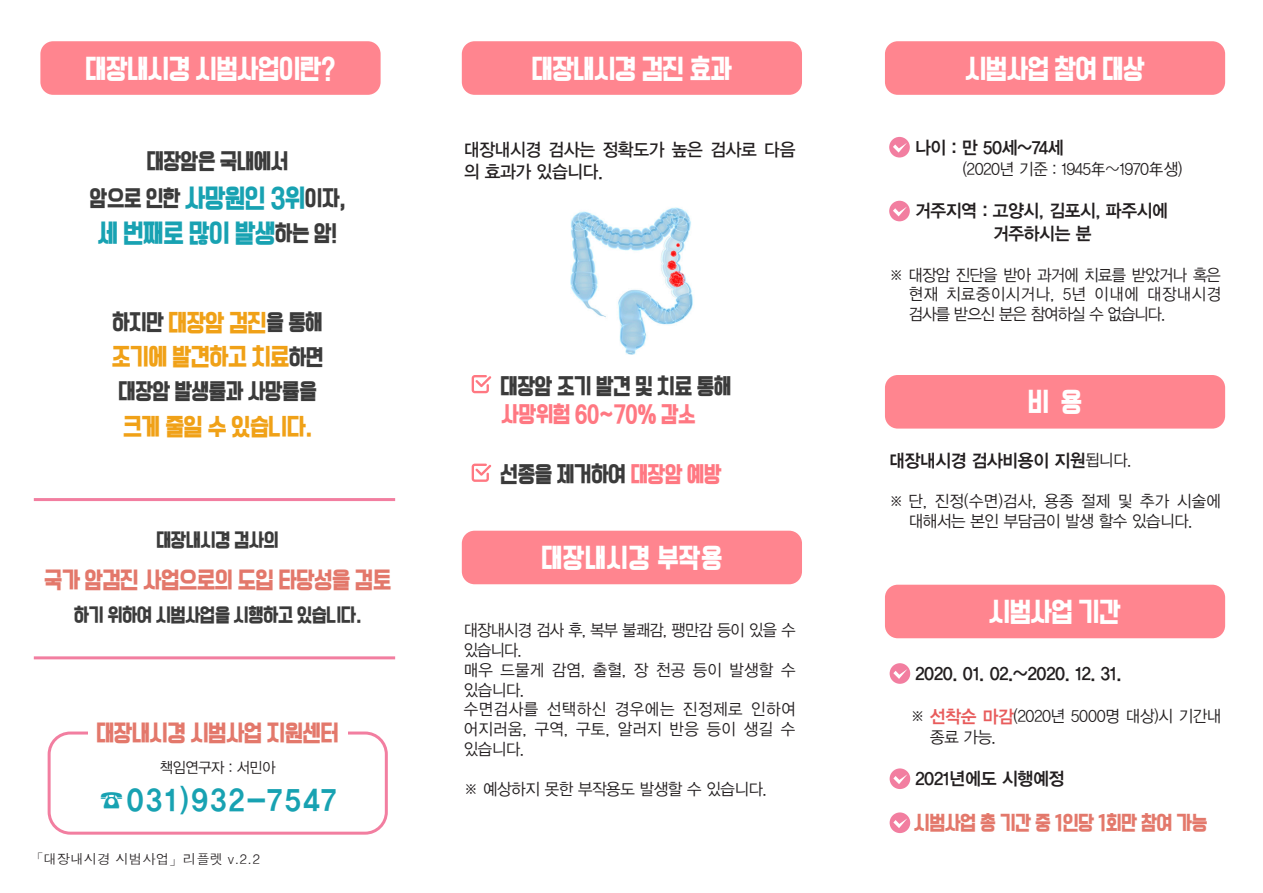
<style>
.page{position:relative;width:1263px;height:893px;background:#fff}
.page>*{position:absolute;margin:0;border:0;box-sizing:border-box;transform-origin:0 0}
.t1{font:29.85px "YDVYGO15";letter-spacing:.075em;color:#18a2b2;scale:.93 1}
.t2{font:25.5px "ic TT Manbalchungchun B";letter-spacing:-.02em;color:#fff;scale:.93 1}
.t3{font:25.5px "ic TT Manbalchungchun B";letter-spacing:.02em;color:#fff;scale:.93 1}
.t4{font:24.45px "ic TT Manbalchungchun B";letter-spacing:-.02em;color:#18a2b2;scale:.93 1}
.t5{font:22.65px "ic TT Manbalchungchun B";letter-spacing:-.02em;color:#f0a117;scale:.93 1}
.t6{font:21.75px "ic TT Manbalchungchun B";letter-spacing:-.02em;color:#e3786b;scale:.93 1}
.t7{font:21px "ic TT Manbalchungchun B";letter-spacing:-.02em;color:#3b3b3b;scale:.93 1}
.t8{font:21px "ic TT Manbalchungchun B";letter-spacing:-.02em;color:#ff7882;scale:.93 1}
.t9{font:20.85px "ic TT Manbalchungchun B";letter-spacing:-.02em;color:#3b3b3b;scale:.93 1}
.t10{font:18.75px "ic TT Manbalchungchun B";letter-spacing:-.02em;color:#e3786b;scale:.93 1}
.t11{font:18px/23px "YDVYGO14";letter-spacing:-.02em;color:#231f20;text-align:center;scale:.95 1}
.t12{font:18px/22.5px "YDVYGO13";letter-spacing:-.02em;color:#231f20;scale:.95 1}
.t13{font:18px "ic TT Manbalchungchun B";letter-spacing:-.02em;color:#3b3b3b;scale:.93 1}
.t14{font:18px "YDVYGO14";letter-spacing:-.02em;color:#231f20;scale:.96 1}
.t15{font:16.5px/19.8px "YDVYGO12";letter-spacing:-.02em;color:#231f20;text-align:justify;scale:.95 1}
.t16{font:16.5px/19.8px "YDVYGO12";letter-spacing:.04em;color:#231f20;scale:.95 1}
.t17{font:16.5px/19.8px "YDVYGO12";letter-spacing:-.04em;color:#231f20;scale:.93 1}
.t18{font:16.5px/19.8px "YDVYGO12";letter-spacing:.015em;color:#231f20;scale:.95 1}
.t19{font:15px "YDVYGO12";letter-spacing:-.02em;color:#231f20;scale:.95 1}
.t20{font:13.5px "Dotum";color:#231f20}
.s1{font-size:24.45px;color:#18a2b2}
.s2{font-size:20.85px;color:#3b3b3b}
.s3{font-size:22.65px;color:#f0a117}
.s4{color:#ff7882}
.s5{font-family:"YDVYGO12";font-size:16.5px}
.s6{font-family:"YDVYGO14";font-size:18px;color:#e85c5c}
</style>
<div class="page">
<div style="left:48px;top:731px;width:340px;height:104px;border:3px solid #f27ea0;border-radius:21px"></div>
<div style="left:885px;top:41px;width:340px;height:54px;background:#ff858f;border-radius:13px"></div>
<div style="left:40px;top:41px;width:341px;height:54px;background:#ff858f;border-radius:13px"></div>
<div style="left:462px;top:41px;width:340px;height:54px;background:#ff858f;border-radius:13px"></div>
<svg style="left:889px;top:137px;width:21px;height:21px"></svg>
<svg style="left:889px;top:201px;width:21px;height:20px"></svg>
<svg style="left:890px;top:663px;width:20px;height:21px"></svg>
<svg style="left:890px;top:768px;width:20px;height:21px"></svg>
<svg style="left:890px;top:812px;width:20px;height:21px"></svg>
<div style="left:885px;top:375px;width:340px;height:54px;background:#ff858f;border-radius:13px"></div>
<div style="left:885px;top:585px;width:340px;height:53px;background:#ff858f;border-radius:13px"></div>
<div style="left:88px;top:722px;width:260px;height:25px;background:#fff"></div>
<div style="left:462px;top:531px;width:340px;height:53px;background:#ff858f;border-radius:13px"></div>
<svg style="left:472px;top:375px;width:19px;height:18px"></svg>
<svg style="left:472px;top:464px;width:19px;height:18px"></svg>
<hr style="left:34px;top:498px;width:361px;height:3px;background:#f27ea0">
<hr style="left:34px;top:656px;width:361px;height:3px;background:#f27ea0">
<img style="left:570px;top:207px;width:123px;height:148px">
<p class="t2" style="left:86px;top:55px;width:270px">대장내시경 시범사업이란?</p>
<p class="t2" style="left:532px;top:55px;width:217px">대장내시경 검진 효과</p>
<p class="t2" style="left:965px;top:55px;width:194px">시범사업 참여 대상</p>
<p class="t9" style="left:147px;top:150px;width:154px">대장암은 국내에서</p>
<p class="t9" style="left:90px;top:187px;width:276px">암으로 인한 <span class="s1">사망원인 3위</span>이자,</p>
<p class="t4" style="left:98px;top:220px;width:259px">세 번째로 많이 발생<span class="s2">하는 암!</span></p>
<p class="t9" style="left:112px;top:311px;width:228px">하지만 <span class="s3">대장암 검진</span>을 통해</p>
<p class="t5" style="left:112px;top:345px;width:229px">조기에 발견하고 치료<span class="s2">하면</span></p>
<p class="t9" style="left:119px;top:380px;width:215px">대장암 발생률과 사망률을</p>
<p class="t5" style="left:123px;top:414px;width:205px">크게 줄일 수 있습니다.</p>
<p class="t13" style="left:157px;top:531px;width:133px">대장내시경 검사의</p>
<p class="t6" style="left:44px;top:568px;width:375px">국가 암검진 사업으로의 도입 타당성을 검토</p>
<p class="t13" style="left:74px;top:606px;width:310px">하기 위하여 시범사업을 시행하고 있습니다.</p>
<p class="t6" style="left:96px;top:721px;width:262px">대장내시경 시범사업 지원센터</p>
<p class="t19" style="left:160px;top:757px;width:123px">책임연구자 : 서민아</p>
<p class="t1" style="left:99px;top:780px;width:257px">☎031)932-7547</p>
<p class="t20" style="left:30px;top:853px;width:232px">「대장내시경 시범사업」리플렛 v.2.2</p>
<p class="t12" style="left:464px;top:137px;width:351px">대장내시경 검사는 정확도가 높은 검사로 다음 의 효과가 있습니다.</p>
<p class="t7" style="left:501px;top:374px;width:250px">대장암 조기 발견 및 치료 통해</p>
<p class="t8" style="left:502px;top:403px;width:210px">사망위험 60~70% 감소</p>
<p class="t7" style="left:501px;top:463px;width:239px">선종을 제거하여 <span class="s4">대장암 예방</span></p>
<p class="t3" style="left:541px;top:544px;width:196px">대장내시경 부작용</p>
<p class="t17" style="left:464px;top:619px;width:358px">대장내시경 검사 후, 복부 불쾌감, 팽만감 등이 있을 수 있습니다.</p>
<p class="t18" style="left:464px;top:659px;width:351px">매우 드물게 감염, 출혈, 장 천공 등이 발생할 수 있습니다.</p>
<p class="t16" style="left:464px;top:698px;width:351px">수면검사를 선택하신 경우에는 진정제로 인하여 어지러움, 구역, 구토, 알러지 반응 등이 생길 수</p>
<p class="t15" style="left:464px;top:738px;width:65px">있습니다.</p>
<p class="t15" style="left:464px;top:778px;width:321px">※ 예상하지 못한 부작용도 발생할 수 있습니다.</p>
<p class="t11" style="left:915px;top:135px;width:158px">나이 : 만 50세~74세</p>
<p class="t15" style="left:963px;top:158px;width:233px">(2020년 기준 : 1945年~1970年생)</p>
<p class="t11" style="left:915px;top:199px;width:268px">거주지역 : 고양시, 김포시, 파주시에 거주하시는 분</p>
<p class="t15" style="left:909px;top:264px;width:330px;text-indent:-20px">※ 대장암 진단을 받아 과거에 치료를 받았거나 혹은 현재 치료중이시거나, 5년 이내에 대장내시경 검사를 받으신 분은 참여하실 수 없습니다.</p>
<p class="t2" style="left:1028px;top:388px;width:60px">비 용</p>
<p class="t11" style="left:889px;top:448px;width:257px">대장내시경 검사비용이 지원<span class="s5">됩니다.</span></p>
<p class="t15" style="left:889px;top:490px;width:351px;text-align:center">※ 단, 진정(수면)검사, 용종 절제 및 추가 시술에 대해서는 본인 부담금이 발생 할수 있습니다.</p>
<p class="t2" style="left:989px;top:598px;width:143px">시범사업 기간</p>
<p class="t11" style="left:915px;top:661px;width:218px">2020. 01. 02.~2020. 12. 31.</p>
<p class="t15" style="left:930px;top:705px;width:308px;line-height:20.9px;text-indent:-20px">※ <span class="s6">선착순 마감</span>(2020년 5000명 대상)시 기간내 종료 가능.</p>
<p class="t14" style="left:915px;top:767px;width:157px">2021년에도 시행예정</p>
<p class="t10" style="left:914px;top:813px;width:317px">시범사업 총 기간 중 1인당 1회만 참여 가능</p>
</div>
